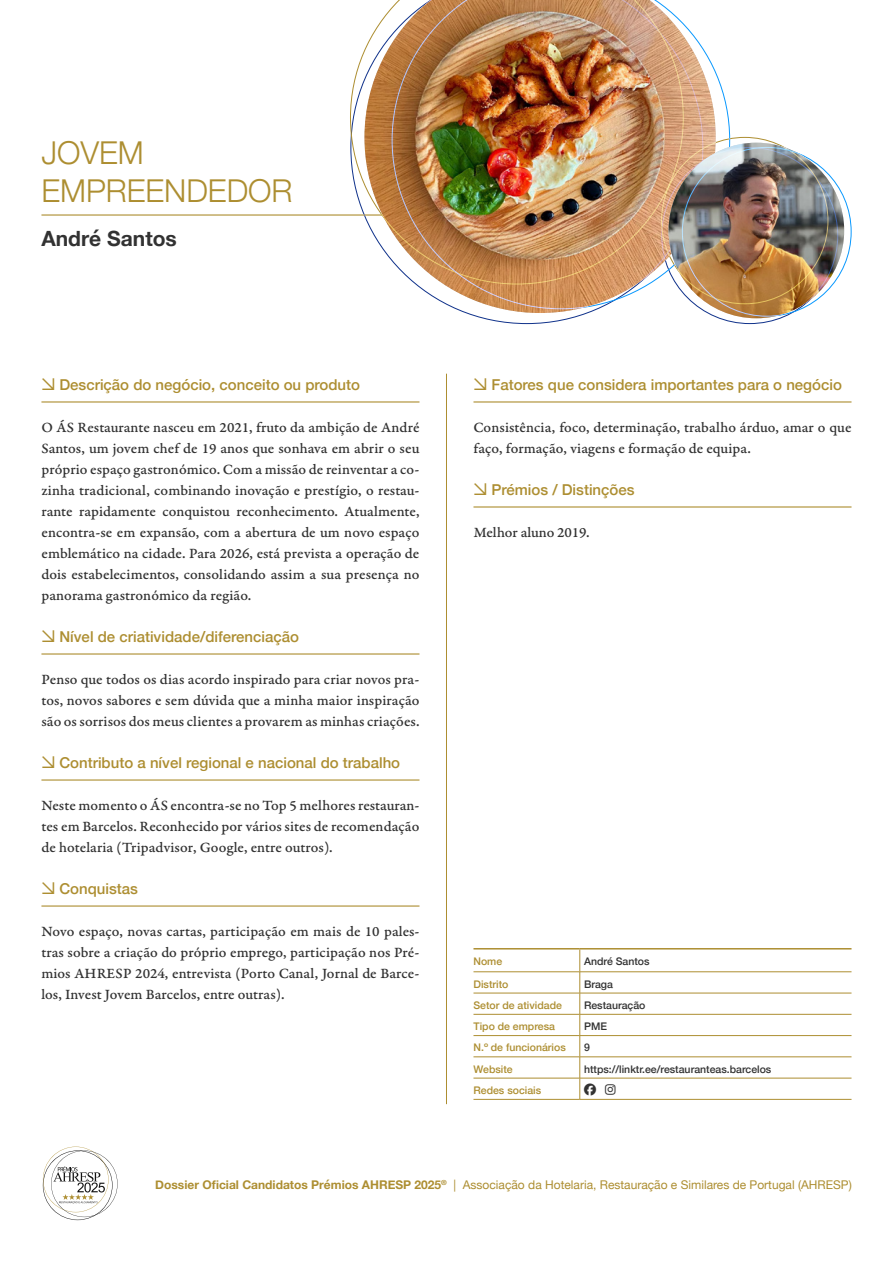
<style>
.page{position:relative;width:893px;height:1263px;background:#fff}
.page>*{position:absolute;margin:0;border:0;box-sizing:border-box;transform-origin:0 0}
.t1{font:300 31.5px/37.8px "Helvetica Neue";color:#ad8e31}
.t2{font:700 21px "Helvetica Neue";color:#323232}
.t3{font:15px/21px "Garamond Premr Pro Med Capt";color:#323232;text-align:justify}
.t4{font:500 15px "Helvetica Neue";color:#ad8e31}
.t5{font:12px "Helvetica Neue";color:#ad8e31}
.t6{font:12px "Font Awesome 6 Brands";color:#323232}
.t7{font:500 10.5px "Helvetica Neue";color:#ad8e31}
.t8{font:500 10.5px "Helvetica Neue";color:#323232}
.s1{font-family:"Cooper Hewitt"}
.s2{font-weight:700}
</style>
<div class="page">
<svg style="left:43px;top:1147px;width:75px;height:73px"></svg>
<hr style="left:473px;top:401px;width:378px;height:1px;background:#ad8e31">
<hr style="left:473px;top:506px;width:378px;height:1px;background:#ad8e31">
<hr style="left:41px;top:401px;width:378px;height:1px;background:#ad8e31">
<hr style="left:41px;top:653px;width:378px;height:1px;background:#ad8e31">
<hr style="left:41px;top:779px;width:378px;height:1px;background:#ad8e31">
<hr style="left:41px;top:905px;width:378px;height:1px;background:#ad8e31">
<hr style="left:41px;top:214px;width:409px;height:2px;background:#ad8e31">
<hr style="left:473px;top:971px;width:107px;height:1px;background:#ad8e31">
<hr style="left:580px;top:971px;width:271px;height:1px;background:#ad8e31">
<hr style="left:473px;top:993px;width:107px;height:1px;background:#ad8e31">
<hr style="left:580px;top:993px;width:271px;height:1px;background:#ad8e31">
<hr style="left:473px;top:1014px;width:107px;height:1px;background:#ad8e31">
<hr style="left:580px;top:1014px;width:271px;height:1px;background:#ad8e31">
<hr style="left:473px;top:1035px;width:107px;height:1px;background:#ad8e31">
<hr style="left:580px;top:1035px;width:271px;height:1px;background:#ad8e31">
<hr style="left:473px;top:1056px;width:107px;height:1px;background:#ad8e31">
<hr style="left:580px;top:1056px;width:271px;height:1px;background:#ad8e31">
<hr style="left:473px;top:1078px;width:107px;height:1px;background:#ad8e31">
<hr style="left:580px;top:1078px;width:271px;height:1px;background:#ad8e31">
<hr style="left:473px;top:1099px;width:107px;height:1px;background:#ad8e31">
<hr style="left:580px;top:1099px;width:271px;height:1px;background:#ad8e31">
<hr style="left:473px;top:948px;width:107px;height:1px;background:#ad8e31">
<hr style="left:580px;top:948px;width:271px;height:1px;background:#ad8e31">
<svg style="left:455px;top:309px;width:248px;height:15px"></svg>
<svg style="left:350px;top:7px;width:42px;height:254px"></svg>
<img style="left:392px;top:0;width:338px;height:309px">
<img style="left:668px;top:143px;width:176px;height:175px;border-radius:88px">
<hr style="left:446px;top:374px;width:1px;height:730px;background:#ad8e31">
<svg style="left:580px;top:949px;width:16px;height:150px"></svg>
<p class="t1" style="left:41px;top:131px;width:253px">JOVEM<br>EMPREENDEDOR</p>
<p class="t2" style="left:41px;top:222px;width:137px">André Santos</p>
<p class="t4" style="left:41px;top:373px;width:320px"><span class="s1">↘</span> Descrição do negócio, conceito ou produto</p>
<p class="t3" style="left:41px;top:417px;width:380px">O ÁS Restaurante nasceu em 2021, fruto da ambição de André Santos, um jovem chef de 19 anos que sonhava em abrir o seu próprio espaço gastronómico. Com a missão de reinventar a co&shy;zinha tradicional, combinando inovação e prestígio, o restau&shy;rante rapidamente conquistou reconhecimento. Atualmente, encontra-se em expansão, com a abertura de um novo espaço emblemático na cidade. Para 2026, está prevista a operação de dois estabelecimentos, consolidando assim a sua presença no panorama gastronómico da região.</p>
<p class="t4" style="left:41px;top:625px;width:259px"><span class="s1">↘</span> Nível de criatividade/diferenciação</p>
<p class="t3" style="left:41px;top:669px;width:380px">Penso que todos os dias acordo inspirado para criar novos pra&shy;tos, novos sabores e sem dúvida que a minha maior inspiração são os sorrisos dos meus clientes a provarem as minhas criações.</p>
<p class="t4" style="left:41px;top:751px;width:360px"><span class="s1">↘</span> Contributo a nível regional e nacional do trabalho</p>
<p class="t3" style="left:41px;top:795px;width:379px">Neste momento o ÁS encontra-se no Top 5 melhores restauran&shy;tes em Barcelos. Reconhecido por vários sites de recomendação de hotelaria (Tripadvisor, Google, entre outros).</p>
<p class="t4" style="left:41px;top:877px;width:98px"><span class="s1">↘</span> Conquistas</p>
<p class="t3" style="left:41px;top:921px;width:379px">Novo espaço, novas cartas, participação em mais de 10 pales&shy;tras sobre a criação do próprio emprego, participação nos Pré&shy;mios AHRESP 2024, entrevista (Porto Canal, Jornal de Barce&shy;los, Invest Jovem Barcelos, entre outras).</p>
<p class="t4" style="left:473px;top:373px;width:370px"><span class="s1">↘</span> Fatores que considera importantes para o negócio</p>
<p class="t3" style="left:473px;top:417px;width:380px">Consistência, foco, determinação, trabalho árduo, amar o que faço, formação, viagens e formação de equipa.</p>
<p class="t4" style="left:473px;top:478px;width:163px"><span class="s1">↘</span> Prémios / Distinções</p>
<p class="t3" style="left:473px;top:522px;width:118px">Melhor aluno 2019.</p>
<p class="t7" style="left:473px;top:953px;width:30px">Nome</p>
<p class="t8" style="left:584px;top:953px;width:67px">André Santos</p>
<p class="t7" style="left:473px;top:975px;width:37px">Distrito</p>
<p class="t8" style="left:584px;top:975px;width:30px">Braga</p>
<p class="t7" style="left:473px;top:996px;width:90px">Setor de atividade</p>
<p class="t8" style="left:584px;top:996px;width:63px">Restauração</p>
<p class="t7" style="left:473px;top:1018px;width:83px">Tipo de empresa</p>
<p class="t8" style="left:584px;top:1018px;width:24px">PME</p>
<p class="t7" style="left:473px;top:1039px;width:94px">N.º de funcionários</p>
<p class="t8" style="left:584px;top:1039px;width:7px">9</p>
<p class="t7" style="left:473px;top:1060px;width:41px">Website</p>
<p class="t8" style="left:584px;top:1060px;width:189px">https://linktr.ee/restauranteas.barcelos</p>
<p class="t7" style="left:473px;top:1082px;width:69px">Redes sociais</p>
<p class="t6" style="left:584px;top:1083px;width:33px">□□ ■▲▼</p>
<p class="t5" style="left:155px;top:1176px;width:698px"><span class="s2">Dossier Oficial Candidatos Prémios AHRESP 2025</span><sup>®</sup> | Associação da Hotelaria, Restauração e Similares de Portugal (AHRESP)</p>
</div>
